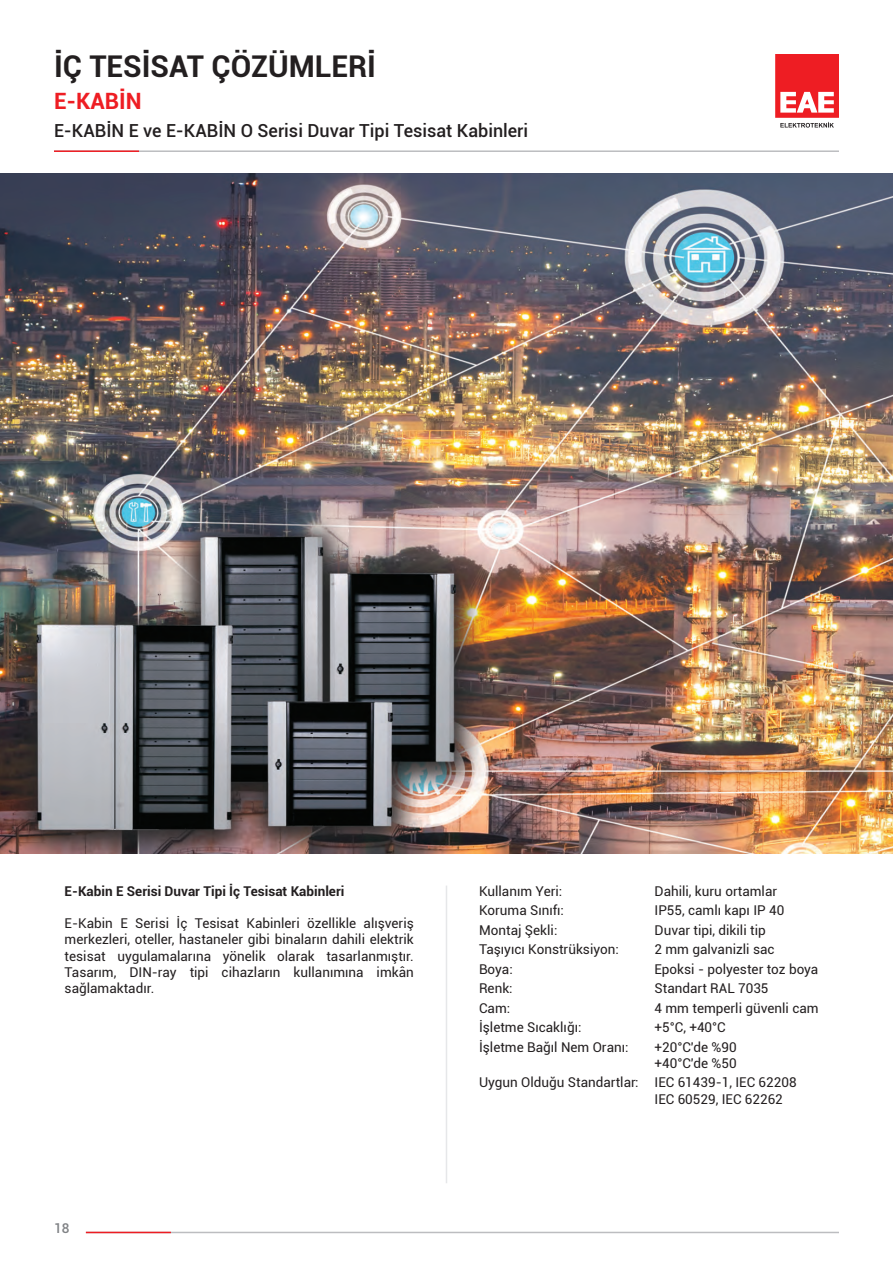
<style>
.page{position:relative;width:893px;height:1263px;background:#fff}
.page>*{position:absolute;margin:0;border:0;box-sizing:border-box;transform-origin:0 0}
.t1{font:700 30px "Roboto";color:#231f20}
.t2{font:700 22.5px "Roboto";color:#ee1d23}
.t3{font:500 18px "Roboto";color:#231f20}
.t4{font:13.5px/16.2px "Roboto";color:#231f20;text-align:justify}
.t5{font:700 13.5px "Roboto";color:#231f20}
.t6{font:500 13.5px "Roboto";color:#808285}
</style>
<div class="page">
<hr style="left:54px;top:150px;width:785px;height:2px;background:#bcbdc0">
<hr style="left:54px;top:150px;width:85px;height:2px;background:#ee1d23">
<hr style="left:86px;top:1232px;width:753px;height:1px;background:#bcbdc0">
<hr style="left:86px;top:1232px;width:85px;height:1px;background:#ee1d23">
<svg style="left:775px;top:54px;width:64px;height:74px"></svg>
<img style="left:0;top:173px;width:893px;height:681px">
<hr style="left:446px;top:885px;width:1px;height:298px;background:#e6e7e9">
<h1 class="t1" style="left:54px;top:45px;width:324px">İÇ TESİSAT ÇÖZÜMLERİ</h1>
<p class="t2" style="left:54px;top:85px;width:89px">E-KABİN</p>
<p class="t3" style="left:54px;top:118px;width:476px">E-KABİN E ve E-KABİN O Serisi Duvar Tipi Tesisat Kabinleri</p>
<p class="t5" style="left:65px;top:881px;width:281px">E-Kabin E Serisi Duvar Tipi İç Tesisat Kabinleri</p>
<p class="t4" style="left:65px;top:915px;width:351px">E-Kabin E Serisi İç Tesisat Kabinleri özellikle alışveriş merkezleri, oteller, hastaneler gibi binaların dahili elektrik tesisat uygulamalarına yönelik olarak tasarlanmıştır.<br>Tasarım, DIN-ray tipi cihazların kullanımına imkân sağlamaktadır.</p>
<p class="t6" style="left:54px;top:1219px;width:17px">18</p>
<p class="t4" style="left:479px;top:882px;width:85px">Kullanım Yeri:</p>
<p class="t4" style="left:654px;top:882px;width:124px">Dahili, kuru ortamlar</p>
<p class="t4" style="left:479px;top:902px;width:86px">Koruma Sınıfı:</p>
<p class="t4" style="left:654px;top:902px;width:131px">IP55, camlı kapı IP 40</p>
<p class="t4" style="left:479px;top:921px;width:80px">Montaj Şekli:</p>
<p class="t4" style="left:654px;top:921px;width:113px">Duvar tipi, dikili tip</p>
<p class="t4" style="left:479px;top:941px;width:141px">Taşıyıcı Konstrüksiyon:</p>
<p class="t4" style="left:654px;top:941px;width:122px">2 mm galvanizli sac</p>
<p class="t4" style="left:479px;top:960px;width:35px">Boya:</p>
<p class="t4" style="left:654px;top:960px;width:165px">Epoksi - polyester toz boya</p>
<p class="t4" style="left:479px;top:980px;width:35px">Renk:</p>
<p class="t4" style="left:654px;top:980px;width:116px">Standart RAL 7035</p>
<p class="t4" style="left:479px;top:999px;width:33px">Cam:</p>
<p class="t4" style="left:654px;top:999px;width:166px">4 mm temperli güvenli cam</p>
<p class="t4" style="left:479px;top:1019px;width:104px">İşletme Sıcaklığı:</p>
<p class="t4" style="left:654px;top:1019px;width:73px">+5°C, +40°C</p>
<p class="t4" style="left:479px;top:1038px;width:151px">İşletme Bağıl Nem Oranı:</p>
<p class="t4" style="left:654px;top:1038px;width:84px">+20°C'de %90</p>
<p class="t4" style="left:654px;top:1054px;width:84px">+40°C'de %50</p>
<p class="t4" style="left:479px;top:1074px;width:319px">Uygun Olduğu Standartlar: IEC 61439-1, IEC 62208</p>
<p class="t4" style="left:654px;top:1090px;width:130px">IEC 60529, IEC 62262</p>
</div>
